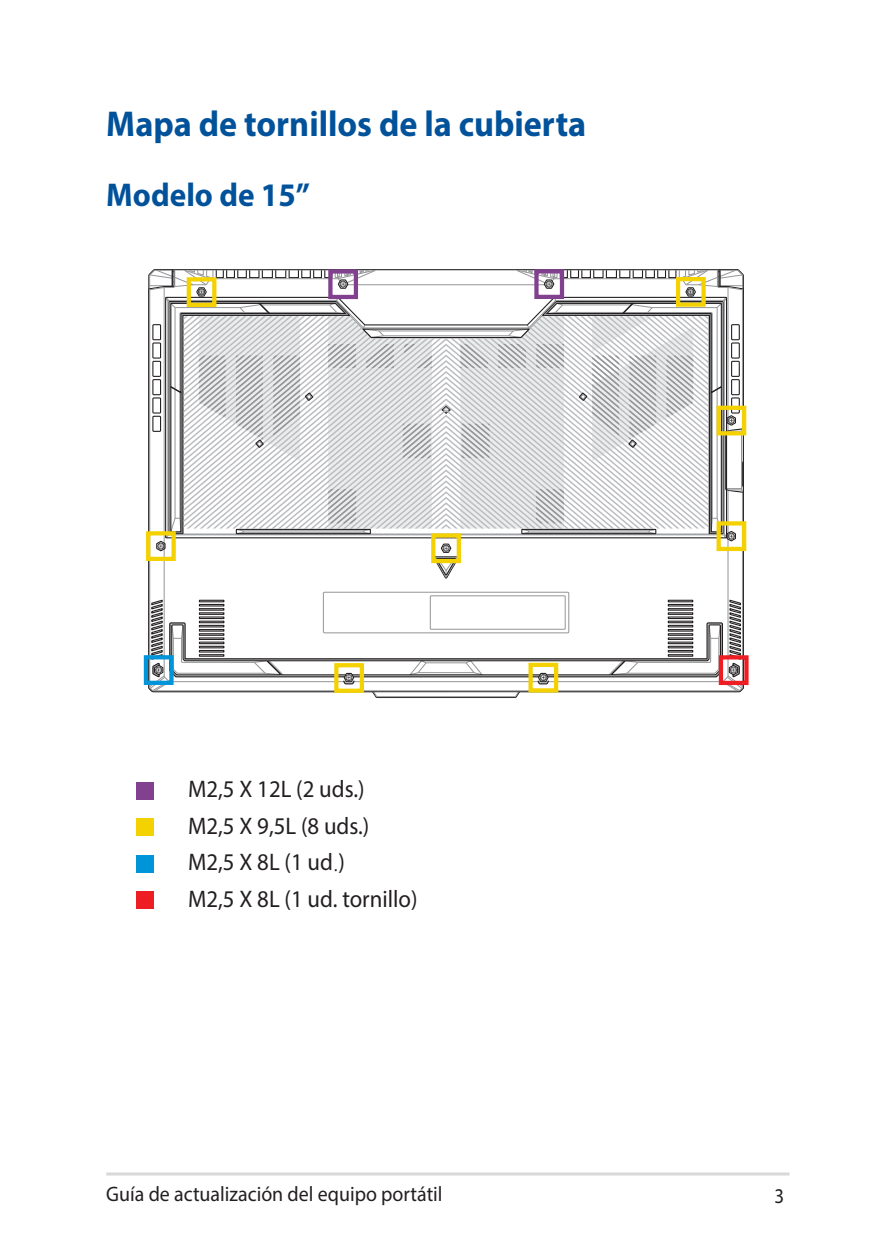
<style>
.page{position:relative;width:893px;height:1259px;background:#fff}
.page>*{position:absolute;margin:0;border:0;box-sizing:border-box;transform-origin:0 0}
.t1{font:700 36px "Myriad Pro";color:#01529a;scale:.95 1}
.t2{font:700 33px "Myriad Pro";color:#01529a;scale:.95 1}
.t3{font:24px/36.6px "Myriad Pro";color:#231f20;scale:.95 1}
.t4{font:21px "Myriad Pro";color:#231f20;scale:.95 1}
.t5{font:21px "Myriad Pro";color:#231f20;scale:.9 1}
.s1{font-family:"Adobe Song Std";font-weight:300}
</style>
<div class="page">
<hr style="left:106px;top:1172px;width:683px;height:3px;background:#d8d8d8">
<div style="left:137px;top:782px;width:17px;height:17px;background:#82418e"></div>
<div style="left:137px;top:818px;width:17px;height:17px;background:#f4d202"></div>
<div style="left:137px;top:855px;width:17px;height:17px;background:#0095d9"></div>
<div style="left:137px;top:891px;width:17px;height:17px;background:#ee1d23"></div>
<svg style="left:149px;top:599px;width:594px;height:93px"></svg>
<div style="left:323px;top:592px;width:246px;height:41px;border:1px solid #939598"></div>
<div style="left:430px;top:595px;width:136px;height:34px;border:1px solid #939598"></div>
<svg style="left:148px;top:269px;width:596px;height:310px"></svg>
<div style="left:719px;top:655px;width:30px;height:30px;border:4px solid #ee1d23"></div>
<div style="left:528px;top:663px;width:30px;height:29px;border:4px solid #f4d202"></div>
<div style="left:334px;top:663px;width:30px;height:30px;border:4px solid #f4d202"></div>
<div style="left:328px;top:269px;width:30px;height:30px;border:4px solid #82418e"></div>
<div style="left:534px;top:269px;width:30px;height:30px;border:4px solid #82418e"></div>
<div style="left:187px;top:277px;width:29px;height:30px;border:4px solid #f4d202"></div>
<div style="left:676px;top:277px;width:30px;height:30px;border:4px solid #f4d202"></div>
<div style="left:146px;top:531px;width:30px;height:30px;border:4px solid #f4d202"></div>
<div style="left:431px;top:533px;width:30px;height:30px;border:4px solid #f4d202"></div>
<div style="left:716px;top:406px;width:30px;height:29px;border:4px solid #f4d202"></div>
<div style="left:716px;top:521px;width:30px;height:30px;border:4px solid #f4d202"></div>
<div style="left:144px;top:655px;width:30px;height:30px;border:4px solid #0095d9"></div>
<h1 class="t1" style="left:106px;top:101px;width:507px">Mapa de tornillos de la cubierta</h1>
<h2 class="t2" style="left:106px;top:174px;width:216px">Modelo de 15”</h2>
<p class="t3" style="left:188px;top:770px;width:243px">M2,5 X 12L (2 uds.)<br>M2,5 X 9,5L (8 uds.)<br>M2,5 X 8L (1 ud<span class="s1">.</span>)<br>M2,5 X 8L (1 ud. tornillo)</p>
<p class="t4" style="left:106px;top:1180px;width:356px">Guía de actualización del equipo portátil</p>
<p class="t5" style="left:775px;top:1182px;width:12px">3</p>
</div>
